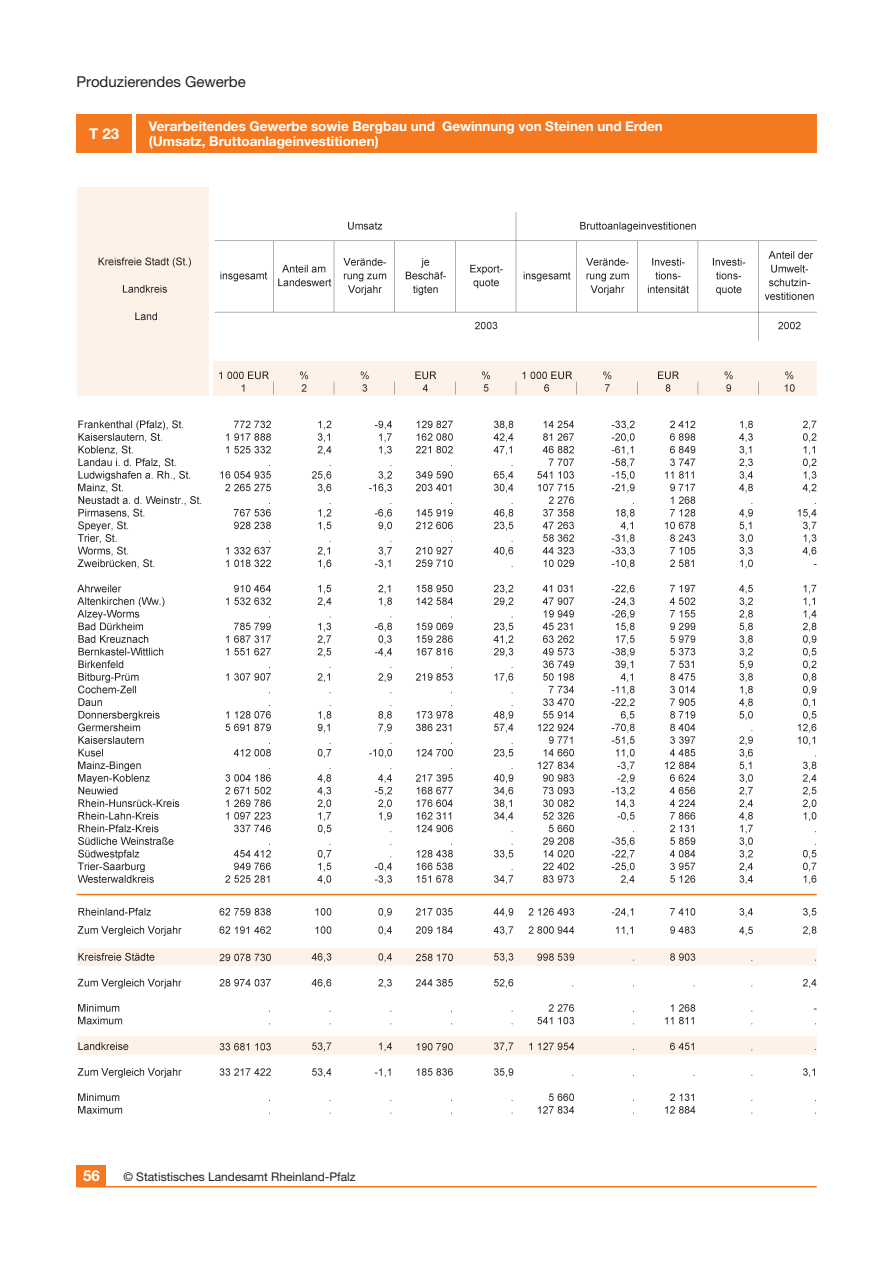
<style>
.page{position:relative;width:893px;height:1262px;background:#fff}
.page>*{position:absolute;margin:0;border:0;box-sizing:border-box;transform-origin:0 0}
.t1{font:15px "Helvetica Neue LT";color:#231f20}
.t2{font:700 15px "Helvetica Neue LT";color:#fff}
.t3{font:700 13.5px/15px "Helvetica Neue LT";color:#fff}
.t4{font:12px "Helvetica Neue LT";color:#231f20}
</style>
<div class="page">
<hr style="left:77px;top:1186px;width:739px;height:1px;background:#f47921">
<div style="left:77px;top:1165px;width:29px;height:21px;background:#f47921"></div>
<div style="left:136px;top:115px;width:680px;height:38px;background:#f47921"></div>
<div style="left:77px;top:115px;width:55px;height:38px;background:#f47921"></div>
<img style="left:76px;top:187px;width:740px;height:927px">
<hr style="left:77px;top:893px;width:739px;height:2px;background:#f47921">
<p class="t1" style="left:77px;top:76px;width:171px">Produzierendes Gewerbe</p>
<p class="t2" style="left:89px;top:129px;width:31px">T 23</p>
<p class="t3" style="left:149px;top:120px;width:515px">Verarbeitendes Gewerbe sowie Bergbau und Gewinnung von Steinen und Erden (Umsatz, Bruttoanlageinvestitionen)</p>
<p class="t2" style="left:83px;top:1170px;width:18px">56</p>
<p class="t4" style="left:123px;top:1172px;width:234px">© Statistisches Landesamt Rheinland-Pfalz</p>
</div>
